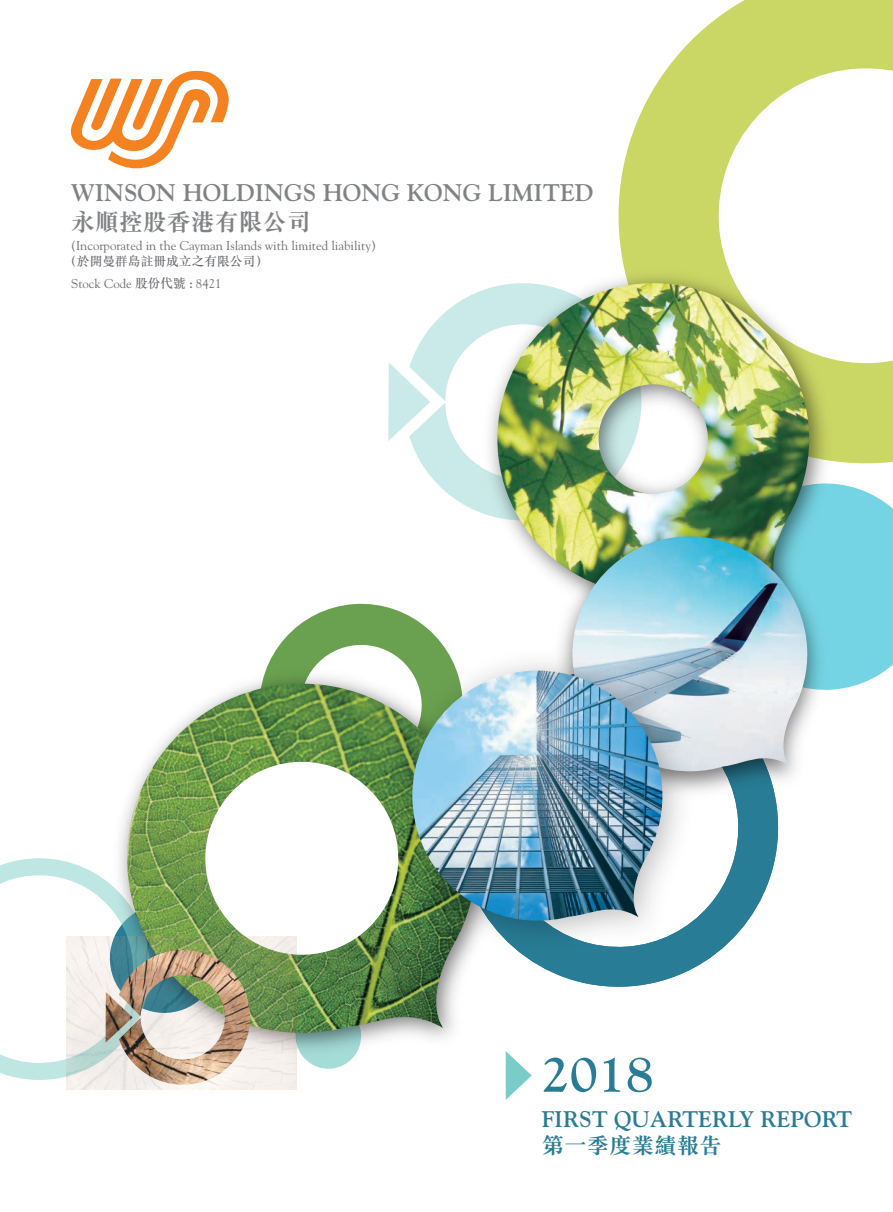
<style>
.page{position:relative;width:893px;height:1212px;background:#fff}
.page>*{position:absolute;margin:0;border:0;box-sizing:border-box;transform-origin:0 0}
.t1{font:700 50.25px "Goudy Std";color:#287c95}
.t2{font:700 24px "Goudy Std";color:#808285}
.t3{font:700 24px "M Sung HK";color:#808285}
.t4{font:700 22.5px "Goudy Std";color:#287c95}
.t5{font:700 22.5px "M Sung HK";color:#287c95}
.t6{font:12.75px "Goudy Std";color:#6c6d70}
.t7{font:500 12.75px "M Sung HK";color:#6c6d70}
.s1{font-family:"M Sung HK";font-weight:500}
</style>
<div class="page">
<svg style="left:617px;top:843px;width:161px;height:144px"></svg>
<svg style="left:388px;top:363px;width:20px;height:78px"></svg>
<svg style="left:618px;top:0;width:275px;height:229px"></svg>
<img style="left:408px;top:229px;width:485px;height:286px">
<img style="left:497px;top:283px;width:312px;height:232px">
<img style="left:617px;top:515px;width:276px;height:328px">
<img style="left:617px;top:536px;width:191px;height:237px">
<img style="left:0;top:513px;width:617px;height:587px">
<img style="left:127px;top:684px;width:349px;height:349px">
<div style="left:205px;top:762px;width:193px;height:193px;background:#fff;border-radius:50%"></div>
<img style="left:66px;top:936px;width:231px;height:153px">
<img style="left:282px;top:626px;width:482px;height:348px">
<img style="left:412px;top:670px;width:250px;height:251px">
<svg style="left:71px;top:70px;width:158px;height:99px"></svg>
<h2 class="t2" style="left:71px;top:178px;width:524px">WINSON HOLDINGS HONG KONG LIMITED</h2>
<h2 class="t3" style="left:71px;top:210px;width:241px">永順控股香港有限公司</h2>
<p class="t6" style="left:71px;top:238px;width:306px">(Incorporated in the Cayman Islands with limited liability)</p>
<p class="t7" style="left:64px;top:253px;width:205px">（於開曼群島註冊成立之有限公司）</p>
<p class="t6" style="left:71px;top:276px;width:152px">Stock Code <span class="s1">股份代號 :</span> 8421</p>
<h1 class="t1" style="left:542px;top:1044px;width:113px">2018</h1>
<h3 class="t4" style="left:542px;top:1106px;width:312px">FIRST QUARTERLY REPORT</h3>
<h3 class="t5" style="left:542px;top:1134px;width:182px">第一季度業績報告</h3>
</div>
